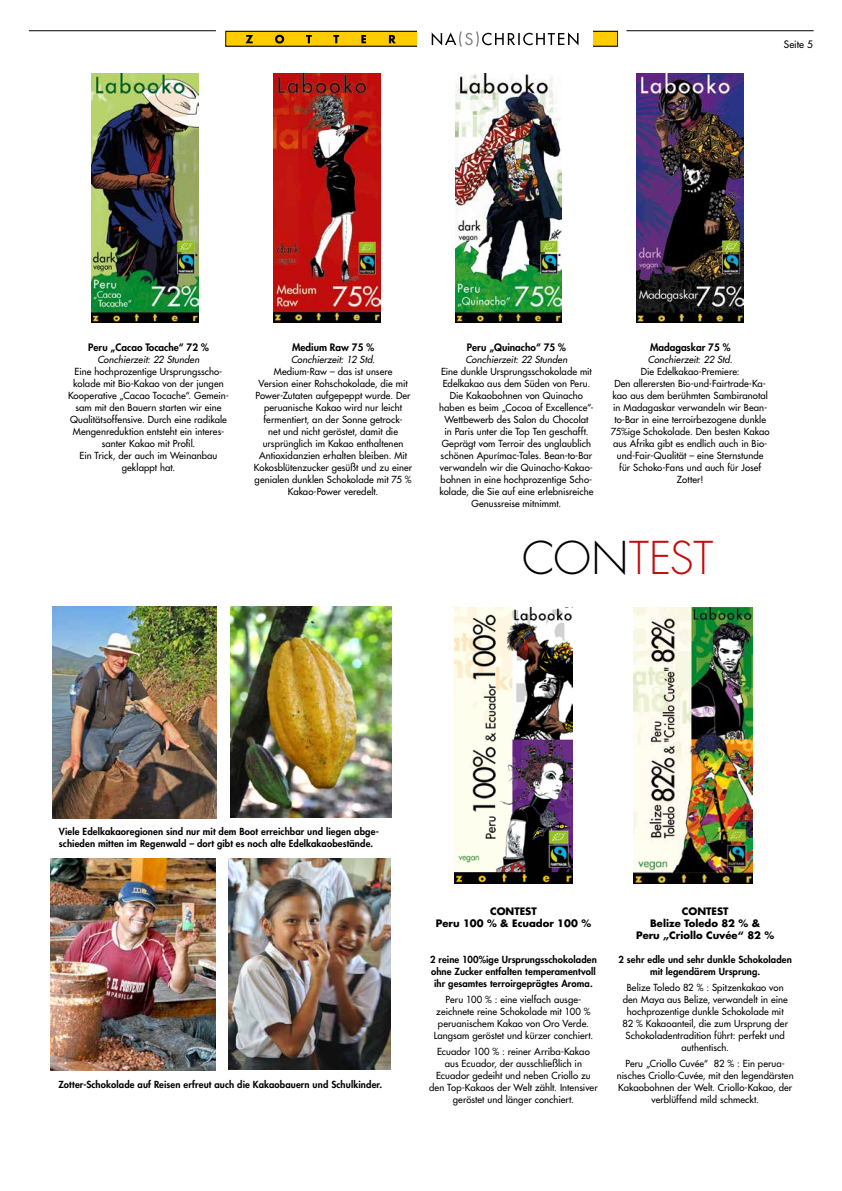
<style>
.page{position:relative;width:842px;height:1191px;background:#fff}
.page>*{position:absolute;margin:0;border:0;box-sizing:border-box;transform-origin:0 0}
.t1{font:300 44px "Futura Std";letter-spacing:-.005em;color:#c00d0e}
.t2{font:700 10px/12px "Futura Std";color:#000;text-align:center}
.t3{font:800 10px "Futura Std";color:#000}
.t4{font:500 10px "Futura Std";letter-spacing:.01em;color:#000}
.t5{font:500 9.5px/12px "Futura Std";letter-spacing:.01em;color:#000;text-align:center}
.t6{font:800 9.5px/12px "Futura Std";letter-spacing:.015em;color:#000;text-align:center}
.t7{font:italic 500 9.5px "Futura Std";letter-spacing:.005em;color:#000}
.s1{color:#000}
</style>
<div class="page">
<img style="left:455px;top:74px;width:107px;height:249px">
<img style="left:637px;top:74px;width:106px;height:249px">
<img style="left:454px;top:607px;width:119px;height:276px">
<img style="left:634px;top:607px;width:118px;height:276px">
<img style="left:92px;top:74px;width:106px;height:249px">
<img style="left:52px;top:607px;width:165px;height:211px">
<img style="left:273px;top:74px;width:107px;height:248px">
<img style="left:230px;top:607px;width:162px;height:211px">
<img style="left:51px;top:858px;width:165px;height:212px">
<img style="left:229px;top:858px;width:162px;height:211px">
<svg style="left:225px;top:31px;width:393px;height:16px"></svg>
<hr style="left:29px;top:30px;width:187px;height:1px;background:#000">
<hr style="left:626px;top:30px;width:188px;height:1px;background:#000">
<p class="t4" style="left:784px;top:38px;width:31px">Seite 5</p>
<p class="t3" style="left:88px;top:341px;width:122px">Peru „Cacao Tocache“ 72 %</p>
<p class="t7" style="left:98px;top:353px;width:103px">Conchierzeit: 22 Stunden</p>
<p class="t5" style="left:68px;top:365px;width:162px">Eine hochprozentige Ursprungsscho&shy;kolade mit Bio-Kakao von der jungen Kooperative „Cacao Tocache“. Gemein&shy;sam mit den Bauern starten wir eine Qualitätsoffensive. Durch eine radikale Mengenreduktion entsteht ein interes&shy;santer Kakao mit Profil.<br>Ein Trick, der auch im Weinanbau geklappt hat.</p>
<p class="t3" style="left:292px;top:341px;width:83px">Medium Raw 75 %</p>
<p class="t7" style="left:291px;top:353px;width:85px">Conchierzeit: 12 Std.</p>
<p class="t5" style="left:254px;top:365px;width:160px">Medium-Raw – das ist unsere<br>Version einer Rohschokolade, die mit Power-Zutaten aufgepeppt wurde. Der peruanische Kakao wird nur leicht fermentiert, an der Sonne getrock-<br>net und nicht geröstet, damit die ursprünglich im Kakao enthaltenen Antioxidanzien erhalten bleiben. Mit Kokosblütenzucker gesüßt und zu einer genialen dunklen Schokolade mit 75 % Kakao-Power veredelt.</p>
<p class="t3" style="left:467px;top:341px;width:101px">Peru „Quinacho“ 75 %</p>
<p class="t7" style="left:465px;top:353px;width:103px">Conchierzeit: 22 Stunden</p>
<p class="t5" style="left:439px;top:365px;width:156px">Eine dunkle Ursprungsschokolade mit Edelkakao aus dem Süden von Peru.<br>Die Kakaobohnen von Quinacho haben es beim „Cocoa of Excellence“- Wettbewerb des Salon du Chocolat<br>in Paris unter die Top Ten geschafft.<br>Geprägt vom Terroir des unglaublich schönen Apurímac-Tales. Bean-to-Bar verwandeln wir die Quinacho-Kakao&shy;bohnen in eine hochprozentige Scho&shy;kolade, die Sie auf eine erlebnisreiche Genussreise mitnimmt.</p>
<p class="t3" style="left:650px;top:341px;width:82px">Madagaskar 75 %</p>
<p class="t7" style="left:648px;top:353px;width:86px">Conchierzeit: 22 Std.</p>
<p class="t5" style="left:611px;top:365px;width:160px">Die Edelkakao-Premiere:<br>Den allerersten Bio-und-Fairtrade-Ka&shy;kao aus dem berühmten Sambiranotal in Madagaskar verwandeln wir Bean&shy;to-Bar in eine terroirbezogene dunkle 75%ige Schokolade. Den besten Kakao aus Afrika gibt es endlich auch in Bio&shy;und-Fair-Qualität – eine Sternstunde für Schoko-Fans und auch für Josef Zotter!</p>
<h1 class="t1" style="left:522px;top:531px;width:192px"><span class="s1">CON</span>TEST</h1>
<p class="t6" style="left:59px;top:825px;width:321px;text-align:left">Viele Edelkakaoregionen sind nur mit dem Boot erreichbar und liegen abge&shy;schieden mitten im Regenwald – dort gibt es noch alte Edelkakaobestände.</p>
<p class="t6" style="left:58px;top:1078px;width:325px">Zotter-Schokolade auf Reisen erfreut auch die Kakaobauern und Schulkinder.</p>
<p class="t2" style="left:436px;top:905px;width:157px">CONTEST<br>Peru 100 % &amp; Ecuador 100 %</p>
<p class="t6" style="left:430px;top:953px;width:168px">2 reine 100%ige Ursprungsschokoladen ohne Zucker entfalten temperamentvoll ihr gesamtes terroirgeprägtes Aroma.</p>
<p class="t5" style="left:434px;top:993px;width:161px">Peru 100 % : eine vielfach ausge&shy;zeichnete reine Schokolade mit 100 % peruanischem Kakao von Oro Verde.<br>Langsam geröstet und kürzer conchiert.</p>
<p class="t5" style="left:429px;top:1045px;width:170px">Ecuador 100 % : reiner Arriba-Kakao aus Ecuador, der ausschließlich in Ecuador gedeiht und neben Criollo zu den Top-Kakaos der Welt zählt. Intensiver geröstet und länger conchiert.</p>
<p class="t2" style="left:636px;top:905px;width:140px">CONTEST<br>Belize Toledo 82 % &amp;<br>Peru „Criollo Cuvée“ 82 %</p>
<p class="t6" style="left:618px;top:953px;width:175px">2 sehr edle und sehr dunkle Schokoladen mit legendärem Ursprung.</p>
<p class="t5" style="left:622px;top:981px;width:167px">Belize Toledo 82 % : Spitzenkakao von den Maya aus Belize, verwandelt in eine hochprozentige dunkle Schokolade mit 82 % Kakaoanteil, die zum Ursprung der Schokoladentradition führt: perfekt und authentisch.</p>
<p class="t5" style="left:617px;top:1057px;width:178px">Peru „Criollo Cuvée“ 82 % : Ein perua&shy;nisches Criollo-Cuvée, mit den legendärsten Kakaobohnen der Welt. Criollo-Kakao, der verblüffend mild schmeckt.</p>
</div>
